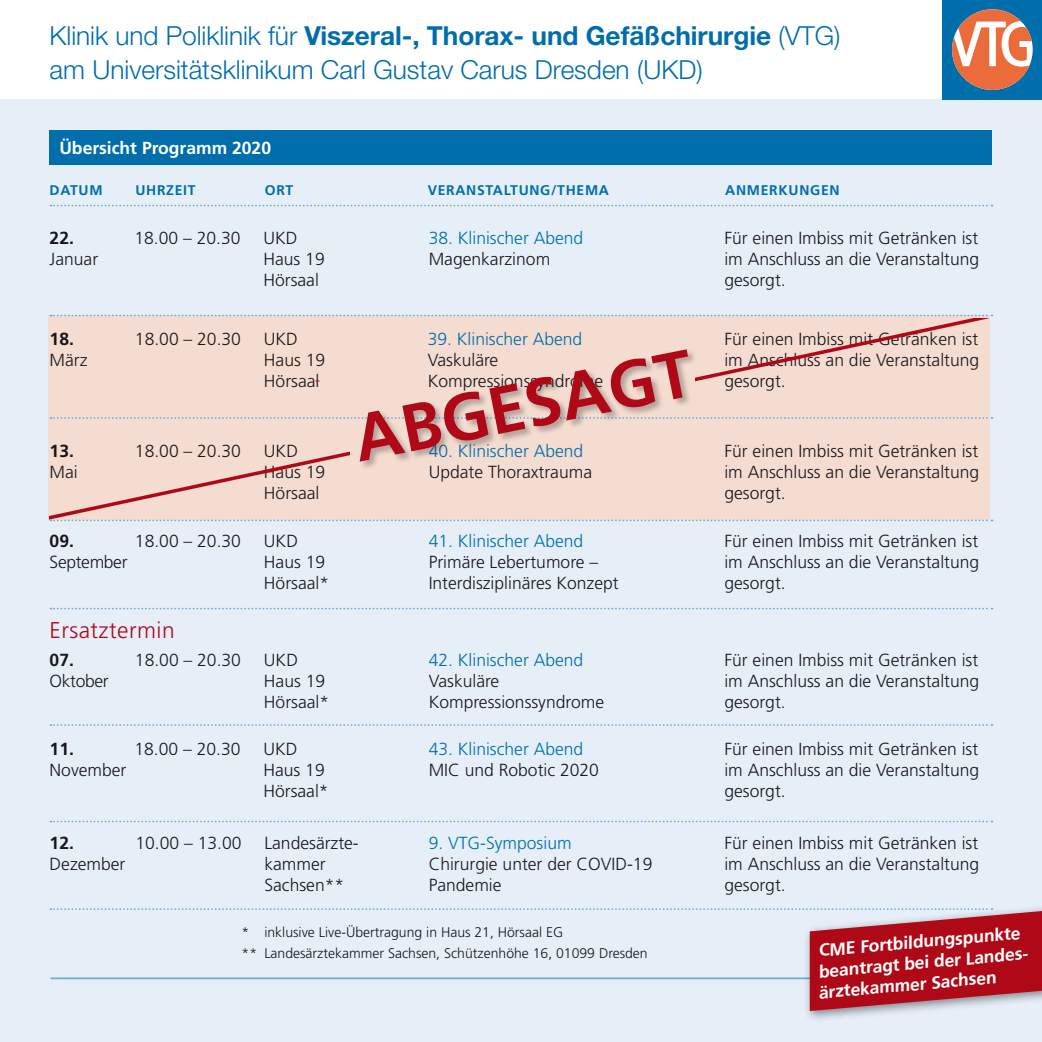
<style>
.page{position:relative;width:1042px;height:1042px;background:#fff}
.page>*{position:absolute;margin:0;border:0;box-sizing:border-box;transform-origin:0 0}
.t1{font:700 66.5px "Frutiger LT";color:#af0917}
.t2{font:700 26.25px "Helvetica Neue LT Pro";color:#006eab}
.t3{font:300 26.25px "Helvetica Neue LT";color:#006eab}
.t4{font:300 22.75px "Frutiger LT";letter-spacing:.02em;color:#af0917}
.t5{font:300 17.5px/21px "Frutiger LT";color:#1a171c}
.t6{font:300 17.5px "Frutiger LT";color:#006eab}
.t7{font:700 17.5px/21px "Frutiger LT";color:#fff}
.t8{font:700 17.5px "Frutiger LT";color:#1a171c}
.t9{font:300 17.5px "Frutiger LT";letter-spacing:-.02em;color:#1a171c}
.t10{font:300 14px/21px "Frutiger LT";color:#1a171c}
.t11{font:700 14px "Frutiger LT";letter-spacing:.05em;color:#006eab}
.s1{font-family:"Helvetica Neue LT";font-weight:300}
</style>
<div class="page">
<div style="left:0;top:99px;width:1042px;height:943px;background:#e6eff8"></div>
<div style="left:49px;top:315px;width:941px;height:205px;background:#f4dcd0"></div>
<div style="left:50px;top:130px;width:942px;height:35px;background:#006eab"></div>
<svg style="left:50px;top:315px;width:942px;height:1px"></svg>
<svg style="left:50px;top:205px;width:942px;height:1px"></svg>
<svg style="left:350px;top:417px;width:642px;height:2px"></svg>
<svg style="left:50px;top:519px;width:942px;height:2px"></svg>
<svg style="left:50px;top:608px;width:942px;height:1px"></svg>
<svg style="left:50px;top:820px;width:942px;height:2px"></svg>
<svg style="left:50px;top:724px;width:942px;height:2px"></svg>
<div style="left:943px;top:0;width:99px;height:99px;background:#006eab"></div>
<svg style="left:952px;top:9px;width:80px;height:81px"></svg>
<div style="left:802px;top:903px;width:240px;height:119px;background:#1a171c;opacity:.5"></div>
<svg style="left:50px;top:908px;width:992px;height:103px"></svg>
<div style="left:359px;top:348px;width:338px;height:123px;background:#1a171c;opacity:.3"></div>
<svg style="left:49px;top:380px;width:301px;height:139px"></svg>
<svg style="left:695px;top:318px;width:294px;height:202px"></svg>
<h2 class="t2" style="left:50px;top:19px;width:792px"><span class="s1">Klinik und Poliklinik für</span> Viszeral-, Thorax- und Gefäßchirurgie <span class="s1">(VTG)</span></h2>
<h2 class="t3" style="left:50px;top:53px;width:654px">am Universitätsklinikum Carl Gustav Carus Dresden (UKD)</h2>
<p class="t7" style="left:59px;top:138px;width:213px">Übersicht Programm 2020</p>
<p class="t11" style="left:50px;top:182px;width:55px">DATUM</p>
<p class="t11" style="left:135px;top:182px;width:62px">UHRZEIT</p>
<p class="t11" style="left:265px;top:182px;width:30px">ORT</p>
<p class="t11" style="left:428px;top:182px;width:183px">VERANSTALTUNG/THEMA</p>
<p class="t11" style="left:725px;top:182px;width:116px">ANMERKUNGEN</p>
<p class="t8" style="left:50px;top:228px;width:26px">22.</p>
<p class="t5" style="left:50px;top:249px;width:50px">Januar</p>
<p class="t5" style="left:134px;top:228px;width:108px">18.00 – 20.30</p>
<p class="t5" style="left:263px;top:228px;width:63px">UKD<br>Haus 19<br>Hörsaal</p>
<p class="t6" style="left:429px;top:228px;width:156px">38. Klinischer Abend</p>
<p class="t5" style="left:429px;top:249px;width:123px">Magenkarzinom</p>
<p class="t8" style="left:50px;top:328px;width:26px">18.</p>
<p class="t5" style="left:50px;top:349px;width:39px">März</p>
<p class="t8" style="left:50px;top:440px;width:26px">13.</p>
<p class="t5" style="left:50px;top:461px;width:30px">Mai</p>
<p class="t5" style="left:135px;top:328px;width:108px">18.00 – 20.30</p>
<p class="t5" style="left:264px;top:328px;width:63px">UKD<br>Haus 19<br>Hörsaal</p>
<p class="t6" style="left:428px;top:329px;width:156px">39. Klinischer Abend</p>
<h1 class="t1" style="left:347px;top:400px;width:345px;rotate:-11deg">ABGESAGT</h1>
<p class="t5" style="left:428px;top:349px;width:177px">Vaskuläre<br>Kompressionssyndrome</p>
<p class="t5" style="left:135px;top:440px;width:108px">18.00 – 20.30</p>
<p class="t5" style="left:264px;top:440px;width:63px">UKD<br>Haus 19<br>Hörsaal</p>
<p class="t6" style="left:429px;top:441px;width:156px">40. Klinischer Abend</p>
<p class="t5" style="left:429px;top:461px;width:165px">Update Thoraxtrauma</p>
<p class="t8" style="left:50px;top:530px;width:26px">09.</p>
<p class="t9" style="left:50px;top:551px;width:79px">September</p>
<p class="t5" style="left:135px;top:530px;width:108px">18.00 – 20.30</p>
<p class="t5" style="left:264px;top:530px;width:67px">UKD<br>Haus 19<br>Hörsaal*</p>
<p class="t6" style="left:429px;top:530px;width:156px">41. Klinischer Abend</p>
<p class="t5" style="left:429px;top:551px;width:191px">Primäre Lebertumore –<br>Interdisziplinäres Konzept</p>
<h3 class="t4" style="left:50px;top:617px;width:127px">Ersatztermin</h3>
<p class="t8" style="left:50px;top:649px;width:26px">07.</p>
<p class="t9" style="left:50px;top:670px;width:61px">Oktober</p>
<p class="t5" style="left:135px;top:649px;width:108px">18.00 – 20.30</p>
<p class="t5" style="left:264px;top:649px;width:67px">UKD<br>Haus 19<br>Hörsaal*</p>
<p class="t6" style="left:429px;top:649px;width:156px">42. Klinischer Abend</p>
<p class="t5" style="left:429px;top:670px;width:177px">Vaskuläre<br>Kompressionssyndrome</p>
<p class="t8" style="left:50px;top:738px;width:26px">11.</p>
<p class="t5" style="left:50px;top:759px;width:78px">November</p>
<p class="t5" style="left:134px;top:738px;width:108px">18.00 – 20.30</p>
<p class="t5" style="left:263px;top:738px;width:67px">UKD<br>Haus 19<br>Hörsaal*</p>
<p class="t6" style="left:429px;top:739px;width:156px">43. Klinischer Abend</p>
<p class="t5" style="left:429px;top:759px;width:172px">MIC und Robotic 2020</p>
<p class="t8" style="left:50px;top:833px;width:26px">12.</p>
<p class="t5" style="left:50px;top:854px;width:77px">Dezember</p>
<p class="t5" style="left:135px;top:833px;width:108px">10.00 – 13.00</p>
<p class="t5" style="left:264px;top:833px;width:96px">Landesärzte&shy;kammer<br>Sachsen**</p>
<p class="t6" style="left:429px;top:833px;width:144px">9. VTG-Symposium</p>
<p class="t5" style="left:429px;top:854px;width:225px">Chirurgie unter der COVID-19<br>Pandemie</p>
<p class="t10" style="left:242px;top:922px;width:408px">* inklusive Live-Übertragung in Haus 21, Hörsaal EG<br>** Landesärztekammer Sachsen, Schützenhöhe 16, 01099 Dresden</p>
<p class="t5" style="left:724px;top:228px;width:256px;text-align:justify">Für einen Imbiss mit Getränken ist im Anschluss an die Veranstaltung gesorgt.</p>
<p class="t5" style="left:724px;top:328px;width:256px;text-align:justify">Für einen Imbiss mit Getränken ist im Anschluss an die Veranstaltung gesorgt.</p>
<p class="t5" style="left:724px;top:440px;width:256px;text-align:justify">Für einen Imbiss mit Getränken ist im Anschluss an die Veranstaltung gesorgt.</p>
<p class="t5" style="left:724px;top:530px;width:256px;text-align:justify">Für einen Imbiss mit Getränken ist im Anschluss an die Veranstaltung gesorgt.</p>
<p class="t5" style="left:724px;top:649px;width:256px;text-align:justify">Für einen Imbiss mit Getränken ist im Anschluss an die Veranstaltung gesorgt.</p>
<p class="t5" style="left:724px;top:738px;width:256px;text-align:justify">Für einen Imbiss mit Getränken ist im Anschluss an die Veranstaltung gesorgt.</p>
<p class="t5" style="left:724px;top:833px;width:256px;text-align:justify">Für einen Imbiss mit Getränken ist im Anschluss an die Veranstaltung gesorgt.</p>
<p class="t7" style="left:814px;top:940px;width:216px;rotate:-5deg">CME Fortbildungspunkte beantragt bei der Landes&shy;ärztekammer Sachsen</p>
</div>
